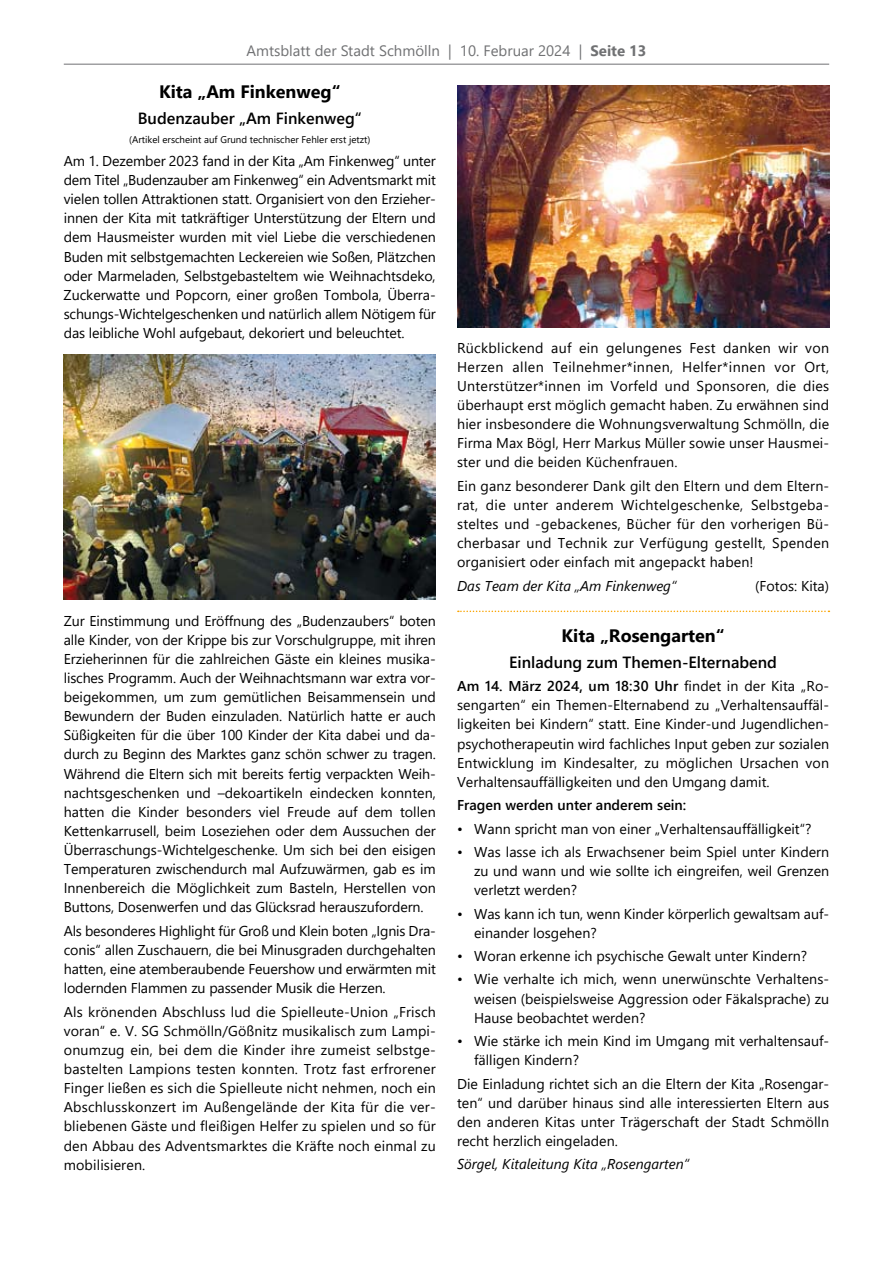
<style>
.page{position:relative;width:893px;height:1263px;background:#fff}
.page>*{position:absolute;margin:0;border:0;box-sizing:border-box;transform-origin:0 0}
.t1{font:700 18px "Segoe UI";color:#000}
.t2{font:600 16.2px "Segoe UI";color:#000}
.t3{font:15px "Segoe UI";color:#707173}
.t4{font:14.25px/19px "Segoe UI";color:#000;text-align:justify}
.t5{font:italic 14.25px "Segoe UI";color:#000}
.t6{font:600 14.25px "Segoe UI";color:#000}
.t7{font:9.75px "Segoe UI";color:#000}
.s1{font-weight:700}
.s2{font-weight:600}
</style>
<div class="page">
<hr style="left:64px;top:64px;width:765px;height:1px;background:#707173">
<img style="left:64px;top:354px;width:372px;height:245px">
<img style="left:457px;top:85px;width:372px;height:243px">
<svg style="left:458px;top:611px;width:371px;height:1px"></svg>
<p class="t3" style="left:246px;top:36px;width:400px">Amtsblatt der Stadt Schmölln | 10. Februar 2024 | <span class="s1">Seite 13</span></p>
<p class="t1" style="left:159px;top:75px;width:183px">Kita „Am Finkenweg“</p>
<p class="t2" style="left:138px;top:103px;width:225px">Budenzauber „Am Finkenweg“</p>
<p class="t7" style="left:129px;top:130px;width:243px">(Artikel erscheint auf Grund technischer Fehler erst jetzt)</p>
<p class="t4" style="left:64px;top:150px;width:374px">Am 1. Dezember 2023 fand in der Kita „Am Finkenweg“ unter dem Titel „Budenzauber am Finkenweg“ ein Adventsmarkt mit vielen tollen Attraktionen statt. Organisiert von den Erzieher&shy;innen der Kita mit tatkräftiger Unterstützung der Eltern und dem Hausmeister wurden mit viel Liebe die verschiedenen Buden mit selbstgemachten Leckereien wie Soßen, Plätzchen oder Marmeladen, Selbstgebasteltem wie Weihnachtsdeko, Zuckerwatte und Popcorn, einer großen Tombola, Überra&shy;schungs-Wichtelgeschenken und natürlich allem Nötigem für das leibliche Wohl aufgebaut, dekoriert und beleuchtet.</p>
<p class="t4" style="left:457px;top:337px;width:374px">Rückblickend auf ein gelungenes Fest danken wir von Herzen allen Teilnehmer*innen, Helfer*innen vor Ort, Unterstützer*innen im Vorfeld und Sponsoren, die dies überhaupt erst möglich gemacht haben. Zu erwähnen sind hier insbesondere die Wohnungsverwaltung Schmölln, die Firma Max Bögl, Herr Markus Müller sowie unser Hausmei&shy;ster und die beiden Küchenfrauen.</p>
<p class="t4" style="left:457px;top:475px;width:374px">Ein ganz besonderer Dank gilt den Eltern und dem Eltern&shy;rat, die unter anderem Wichtelgeschenke, Selbstgeba&shy;steltes und -gebackenes, Bücher für den vorherigen Bü&shy;cherbasar und Technik zur Verfügung gestellt, Spenden organisiert oder einfach mit angepackt haben!</p>
<p class="t5" style="left:457px;top:572px;width:221px">Das Team der Kita „Am Finkenweg“</p>
<p class="t4" style="left:755px;top:575px;width:75px">(Fotos: Kita)</p>
<p class="t1" style="left:562px;top:619px;width:165px">Kita „Rosengarten“</p>
<p class="t2" style="left:509px;top:647px;width:269px">Einladung zum Themen-Elternabend</p>
<p class="t4" style="left:457px;top:675px;width:374px"><span class="s2">Am 14. März 2024, um 18:30 Uhr</span> findet in der Kita „Ro&shy;sengarten“ ein Themen-Elternabend zu „Verhaltensauffäl&shy;ligkeiten bei Kindern“ statt. Eine Kinder-und Jugendlichen&shy;psychotherapeutin wird fachliches Input geben zur sozialen Entwicklung im Kindesalter, zu möglichen Ursachen von Verhaltensauffälligkeiten und den Umgang damit.</p>
<p class="t6" style="left:457px;top:792px;width:231px">Fragen werden unter anderem sein:</p>
<p class="t4" style="left:457px;top:818px;width:356px">• Wann spricht man von einer „Verhaltensauffälligkeit“?</p>
<p class="t4" style="left:474px;top:841px;width:357px;text-indent:-17px">• Was lasse ich als Erwachsener beim Spiel unter Kindern zu und wann und wie sollte ich eingreifen, weil Grenzen verletzt werden?</p>
<p class="t4" style="left:474px;top:902px;width:357px;text-indent:-17px">• Was kann ich tun, wenn Kinder körperlich gewaltsam auf&shy;einander losgehen?</p>
<p class="t4" style="left:457px;top:945px;width:352px">• Woran erkenne ich psychische Gewalt unter Kindern?</p>
<p class="t4" style="left:474px;top:968px;width:357px;text-indent:-17px">• Wie verhalte ich mich, wenn unerwünschte Verhaltens&shy;weisen (beispielsweise Aggression oder Fäkalsprache) zu Hause beobachtet werden?</p>
<p class="t4" style="left:474px;top:1030px;width:357px;text-indent:-17px">• Wie stärke ich mein Kind im Umgang mit verhaltensauf&shy;fälligen Kindern?</p>
<p class="t4" style="left:457px;top:1073px;width:374px">Die Einladung richtet sich an die Eltern der Kita „Rosengar&shy;ten“ und darüber hinaus sind alle interessierten Eltern aus den anderen Kitas unter Trägerschaft der Stadt Schmölln recht herzlich eingeladen.</p>
<p class="t5" style="left:457px;top:1151px;width:233px">Sörgel, Kitaleitung Kita „Rosengarten“</p>
<p class="t4" style="left:64px;top:610px;width:374px">Zur Einstimmung und Eröffnung des „Budenzaubers“ boten alle Kinder, von der Krippe bis zur Vorschulgruppe, mit ihren Erzieherinnen für die zahlreichen Gäste ein kleines musika&shy;lisches Programm. Auch der Weihnachtsmann war extra vor&shy;beigekommen, um zum gemütlichen Beisammensein und Bewundern der Buden einzuladen. Natürlich hatte er auch Süßigkeiten für die über 100 Kinder der Kita dabei und da&shy;durch zu Beginn des Marktes ganz schön schwer zu tragen.<br>Während die Eltern sich mit bereits fertig verpackten Weih&shy;nachtsgeschenken und –dekoartikeln eindecken konnten, hatten die Kinder besonders viel Freude auf dem tollen Kettenkarrusell, beim Loseziehen oder dem Aussuchen der Überraschungs-Wichtelgeschenke. Um sich bei den eisigen Temperaturen zwischendurch mal Aufzuwärmen, gab es im Innenbereich die Möglichkeit zum Basteln, Herstellen von Buttons, Dosenwerfen und das Glücksrad herauszufordern.</p>
<p class="t4" style="left:64px;top:920px;width:374px">Als besonderes Highlight für Groß und Klein boten „Ignis Dra&shy;conis“ allen Zuschauern, die bei Minusgraden durchgehalten hatten, eine atemberaubende Feuershow und erwärmten mit lodernden Flammen zu passender Musik die Herzen.</p>
<p class="t4" style="left:64px;top:1001px;width:374px">Als krönenden Abschluss lud die Spielleute-Union „Frisch voran“ e. V. SG Schmölln/Gößnitz musikalisch zum Lampi&shy;onumzug ein, bei dem die Kinder ihre zumeist selbstge&shy;bastelten Lampions testen konnten. Trotz fast erfrorener Finger ließen es sich die Spielleute nicht nehmen, noch ein Abschlusskonzert im Außengelände der Kita für die ver&shy;bliebenen Gäste und fleißigen Helfer zu spielen und so für den Abbau des Adventsmarktes die Kräfte noch einmal zu mobilisieren.</p>
</div>
